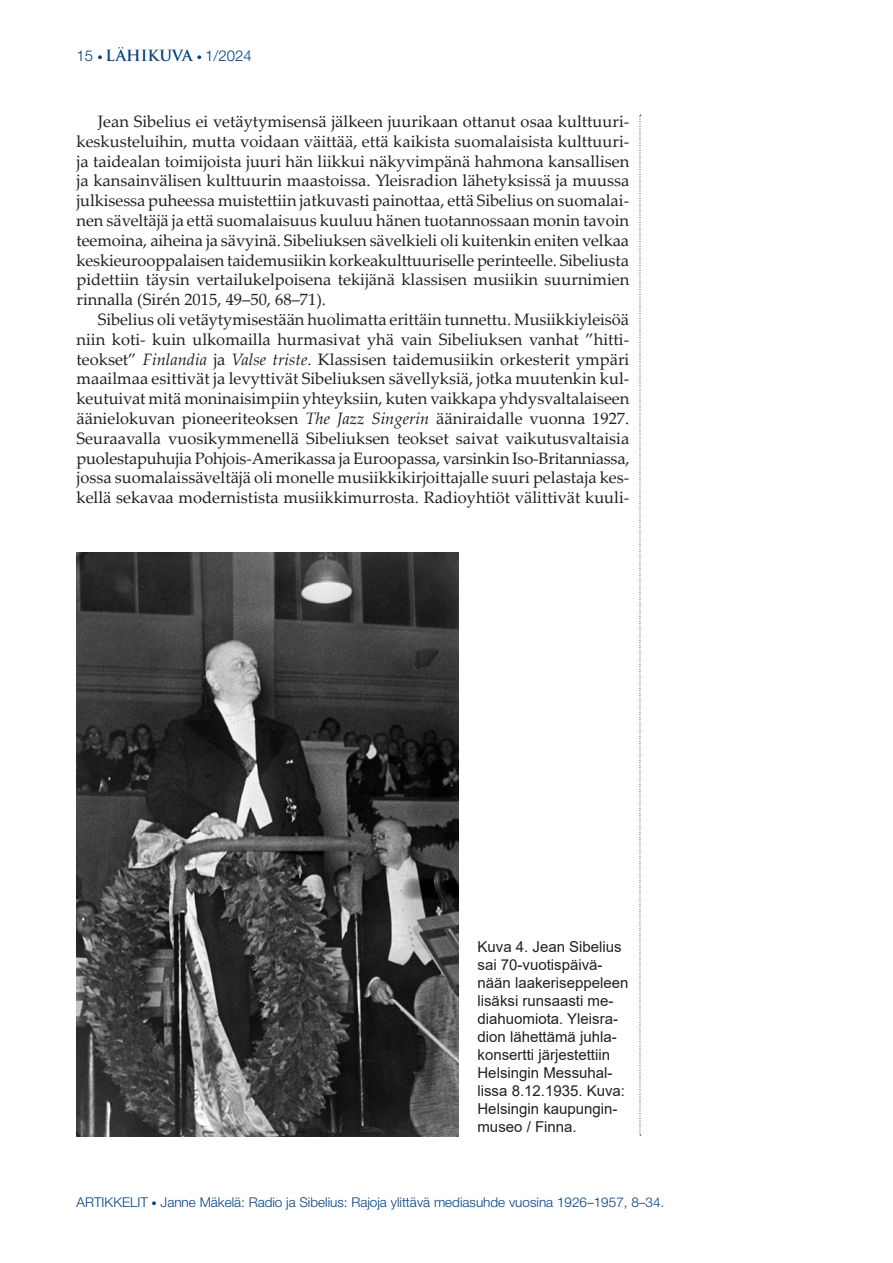
<style>
.page{position:relative;width:893px;height:1263px;background:#fff}
.page>*{position:absolute;margin:0;border:0;box-sizing:border-box;transform-origin:0 0}
.Artikkelit_leipis{font:16.5px/19.8px "Palatino Linotype";color:#231f20;text-align:justify}
.Kuvateksti{font:15px/18px "Arial";color:#231f20}
.t1{font:300 15px "Helvetica Neue";color:#003f80}
.t2{font:300 13.5px "Helvetica Neue";color:#003f80}
.s1{font-weight:400;font-style:italic;font-size:10.5px}
.s2{font-family:"Trajan Pro 3";font-weight:600}
.s3{font-style:italic}
.s4{font-size:10.5px}
</style>
<div class="page">
<svg style="left:640px;top:115px;width:1px;height:1021px"></svg>
<img style="left:77px;top:553px;width:382px;height:584px">
<p class="t1" style="left:77px;top:44px;width:177px">15 <span class="s1">•</span> <span class="s2">LÄHIKUVA</span> <span class="s1">•</span> 1/2024</p>
<p class="Artikkelit_leipis" style="left:77px;top:111px;width:554px;text-indent:21px">Jean Sibelius ei vetäytymisensä jälkeen juurikaan ottanut osaa kulttuuri&shy;keskusteluihin, mutta voidaan väittää, että kaikista suomalaisista kulttuuri&shy;ja taidealan toimijoista juuri hän liikkui näkyvimpänä hahmona kansallisen ja kansainvälisen kulttuurin maastoissa. Yleisradion lähetyksissä ja muussa julkisessa puheessa muistettiin jatkuvasti painottaa, että Sibelius on suomalai&shy;nen säveltäjä ja että suomalaisuus kuuluu hänen tuotannossaan monin tavoin teemoina, aiheina ja sävyinä. Sibeliuksen sävelkieli oli kuitenkin eniten velkaa keskieurooppalaisen taidemusiikin korkeakulttuuriselle perinteelle. Sibeliusta pidettiin täysin vertailukelpoisena tekijänä klassisen musiikin suurnimien rinnalla (Sirén 2015, 49–50, 68–71).</p>
<p class="Artikkelit_leipis" style="left:77px;top:309px;width:554px;text-indent:21px">Sibelius oli vetäytymisestään huolimatta erittäin tunnettu. Musiikkiyleisöä niin koti- kuin ulkomailla hurmasivat yhä vain Sibeliuksen vanhat ”hitti&shy;teokset” <span class="s3">Finlandia</span> ja <span class="s3">Valse triste</span>. Klassisen taidemusiikin orkesterit ympäri maailmaa esittivät ja levyttivät Sibeliuksen sävellyksiä, jotka muutenkin kul&shy;keutuivat mitä moninaisimpiin yhteyksiin, kuten vaikkapa yhdysvaltalaiseen äänielokuvan pioneeriteoksen <span class="s3">The Jazz Singerin</span> ääniraidalle vuonna 1927.<br>Seuraavalla vuosikymmenellä Sibeliuksen teokset saivat vaikutusvaltaisia puolestapuhujia Pohjois-Amerikassa ja Euroopassa, varsinkin Iso-Britanniassa, jossa suomalaissäveltäjä oli monelle musiikkikirjoittajalle suuri pelastaja kes&shy;kellä sekavaa modernistista musiikkimurrosta. Radioyhtiöt välittivät kuuli-</p>
<p class="Kuvateksti" style="left:477px;top:938px;width:152px">Kuva 4. Jean Sibelius sai 70-vuotispäivä&shy;nään laakeriseppeleen lisäksi runsaasti me&shy;diahuomiota. Yleisra&shy;dion lähettämä juhla&shy;konsertti järjestettiin<br>Helsingin Messuhal&shy;lissa 8.12.1935. Kuva:<br>Helsingin kaupungin&shy;museo / Finna.</p>
<p class="t2" style="left:77px;top:1191px;width:589px">ARTIKKELIT <span class="s4">•</span> Janne Mäkelä: Radio ja Sibelius: Rajoja ylittävä mediasuhde vuosina 1926–1957, 8–34.</p>
</div>
